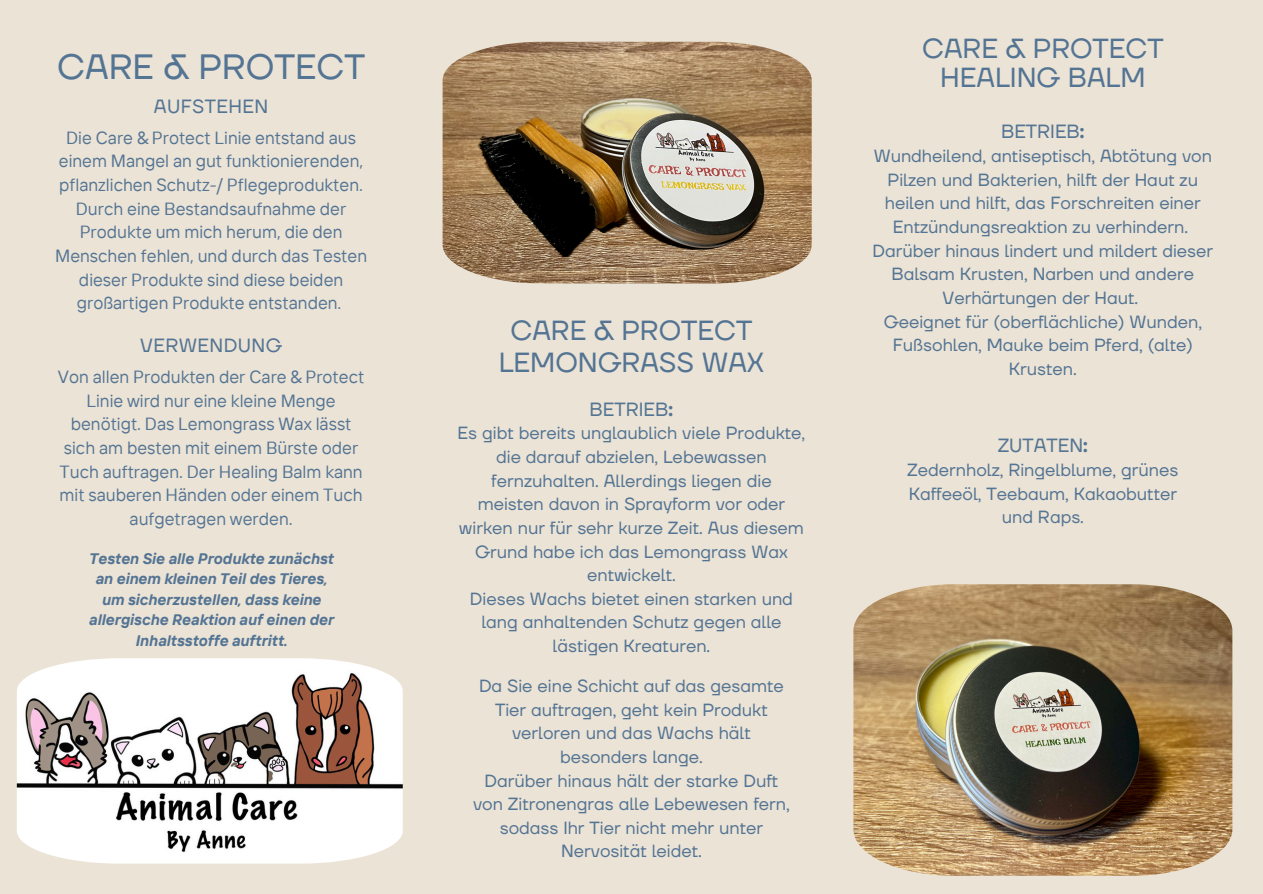
<style>
.page{position:relative;width:1263px;height:894px;background:#fff}
.page>*{position:absolute;margin:0;border:0;box-sizing:border-box;transform-origin:0 0}
.t1{font:34.95px "TT Firs Neue";color:#547494}
.t2{font:27.45px/29.2px "TT Firs Neue";color:#547494;text-align:center}
.t3{font:19.05px "TT Firs Neue";color:#547494}
.t4{font:19.05px "TT Firs Neue";letter-spacing:.02em;color:#547494}
.t5{font:17.55px/23.7px "TT Firs Neue";color:#547494;text-align:center}
.t6{font:17.55px/23.7px "TT Interphases";color:#547494;text-align:center}
.t7{font:italic 700 15.15px/20.4px "TT Interphases";color:#547494;text-align:center}
.s1{font-weight:700}
</style>
<div class="page">
<div style="left:0;top:0;width:1263px;height:893px;background:#ebe3d5"></div>
<img style="left:443px;top:42px;width:368px;height:241px">
<img style="left:17px;top:658px;width:385px;height:205px">
<img style="left:853px;top:584px;width:379px;height:291px">
<h4 class="t1" style="left:57px;top:45px;width:310px">CARE &amp; PROTECT</h4>
<p class="t4" style="left:154px;top:94px;width:116px">AUFSTEHEN</p>
<p class="t6" style="left:55px;top:125px;width:313px">Die Care &amp; Protect Linie entstand aus einem Mangel an gut funktionierenden, pflanzlichen Schutz-/ Pflegeprodukten.<br>Durch eine Bestandsaufnahme der Produkte um mich herum, die den Menschen fehlen, und durch das Testen dieser Produkte sind diese beiden großartigen Produkte entstanden.</p>
<p class="t4" style="left:140px;top:334px;width:143px">VERWENDUNG</p>
<h4 class="t6" style="left:58px;top:364px;width:308px">Von allen Produkten der Care &amp; Protect Linie wird nur eine kleine Menge benötigt. Das Lemongrass Wax lässt sich am besten mit einem Bürste oder Tuch auftragen. Der Healing Balm kann mit sauberen Händen oder einem Tuch aufgetragen werden.</h4>
<p class="t7" style="left:89px;top:548px;width:247px">Testen Sie alle Produkte zunächst an einem kleinen Teil des Tieres, um sicherzustellen, dass keine allergische Reaktion auf einen der<br>Inhaltsstoffe auftritt.</p>
<h2 class="t2" style="left:499px;top:315px;width:267px;line-height:32.7px">CARE &amp; PROTECT<br>LEMONGRASS WAX</h2>
<h4 class="t3" style="left:590px;top:397px;width:85px">BETRIEB<span class="s1">:</span></h4>
<h4 class="t5" style="left:458px;top:422px;width:349px">Es gibt bereits unglaublich viele Produkte, die darauf abzielen, Lebewassen fernzuhalten. Allerdings liegen die meisten davon in Sprayform vor oder wirken nur für sehr kurze Zeit. Aus diesem Grund habe ich das Lemongrass Wax entwickelt.<br>Dieses Wachs bietet einen starken und lang anhaltenden Schutz gegen alle lästigen Kreaturen.</h4>
<h2 class="t5" style="left:473px;top:674px;width:318px">Da Sie eine Schicht auf das gesamte<br>Tier auftragen, geht kein Produkt verloren und das Wachs hält besonders lange.<br>Darüber hinaus hält der starke Duft von Zitronengras alle Lebewesen fern, sodass Ihr Tier nicht mehr unter<br>Nervosität leidet.</h2>
<h3 class="t2" style="left:922px;top:35px;width:243px">CARE &amp; PROTECT<br>HEALING BALM</h3>
<h4 class="t3" style="left:1001px;top:120px;width:85px">BETRIEB<span class="s1">:</span></h4>
<h4 class="t5" style="left:872px;top:145px;width:342px">Wundheilend, antiseptisch, Abtötung von Pilzen und Bakterien, hilft der Haut zu heilen und hilft, das Forschreiten einer Entzündungsreaktion zu verhindern.<br>Darüber hinaus lindert und mildert dieser Balsam Krusten, Narben und andere Verhärtungen der Haut.<br>Geeignet für (oberflächliche) Wunden, Fußsohlen, Mauke beim Pferd, (alte)<br>Krusten.</h4>
<p class="t3" style="left:998px;top:434px;width:92px">ZUTATEN<span class="s1">:</span></p>
<p class="t5" style="left:907px;top:458px;width:273px">Zedernholz, Ringelblume, grünes<br>Kaffeeöl, Teebaum, Kakaobutter und Raps.</p>
</div>
